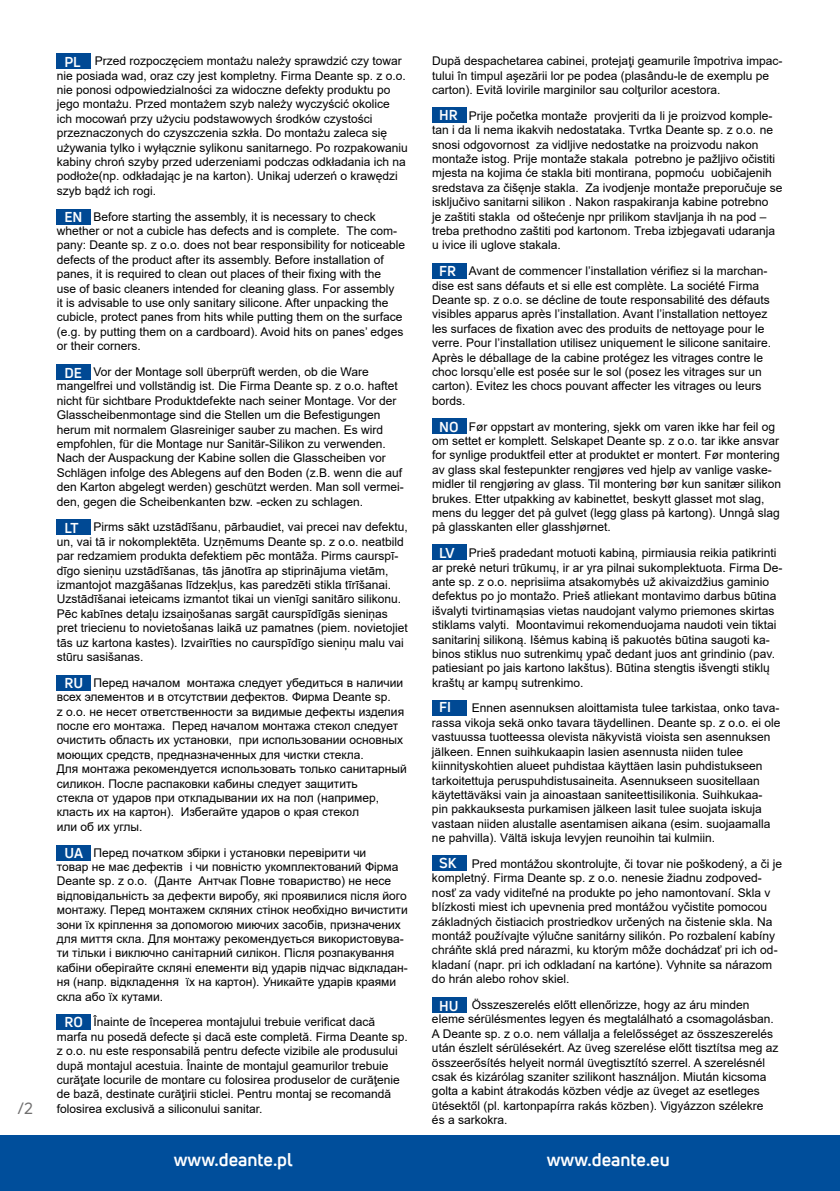
<style>
.page{position:relative;width:840px;height:1191px;background:#fff}
.page>*{position:absolute;margin:0;border:0;box-sizing:border-box;transform-origin:0 0}
.t1{font:700 18px "Uni Neue";color:#fff}
.t2{font:16px "Uni Neue";color:#706f6f}
.t3{font:700 14px "Uni Neue";color:#fff}
.t4{font:12px/14.4px "Arial";color:#000}
</style>
<div class="page">
<div style="left:0;top:1134px;width:839px;height:57px;background:#004e9b"></div>
<div style="left:432px;top:700px;width:34px;height:15px;background:#004994"></div>
<div style="left:432px;top:855px;width:34px;height:15px;background:#004994"></div>
<div style="left:57px;top:54px;width:34px;height:15px;background:#004994"></div>
<div style="left:432px;top:107px;width:34px;height:15px;background:#004994"></div>
<div style="left:57px;top:845px;width:34px;height:15px;background:#004994"></div>
<div style="left:57px;top:675px;width:34px;height:15px;background:#004994"></div>
<div style="left:57px;top:364px;width:34px;height:15px;background:#004994"></div>
<div style="left:57px;top:209px;width:34px;height:15px;background:#004994"></div>
<div style="left:57px;top:520px;width:34px;height:15px;background:#004994"></div>
<div style="left:432px;top:263px;width:34px;height:15px;background:#004994"></div>
<div style="left:432px;top:418px;width:34px;height:15px;background:#004994"></div>
<div style="left:432px;top:545px;width:34px;height:15px;background:#004994"></div>
<div style="left:57px;top:1014px;width:34px;height:15px;background:#004994"></div>
<div style="left:432px;top:997px;width:34px;height:15px;background:#004994"></div>
<h2 class="t2" style="left:17px;top:1098px;width:17px">/2</h2>
<p class="t4" style="left:57px;top:54px;width:352px;text-indent:38px">Przed rozpoczęciem montażu należy sprawdzić czy towar nie posiada wad, oraz czy jest kompletny. Firma Deante sp. z o.o. nie ponosi odpowiedzialności za widoczne defekty produktu po jego montażu. Przed montażem szyb należy wyczyścić okolice ich mocowań przy użyciu podstawowych środków czystości przeznaczonych do czyszczenia szkła. Do montażu zaleca się używania tylko i wyłącznie sylikonu sanitarnego. Po rozpakowaniu kabiny chroń szyby przed uderzeniami podczas odkładania ich na podłoże(np. odkładając je na karton). Unikaj uderzeń o krawędzi szyb bądź ich rogi.</p>
<p class="t4" style="left:57px;top:209px;width:350px;text-indent:37px">Before starting the assembly, it is necessary to check whether or not a cubicle has defects and is complete. The com&shy;pany: Deante sp. z o.o. does not bear responsibility for noticeable defects of the product after its assembly. Before installation of panes, it is required to clean out places of their fixing with the<br>use of basic cleaners intended for cleaning glass. For assembly<br>it is advisable to use only sanitary silicone. After unpacking the cubicle, protect panes from hits while putting them on the surface (e.g. by putting them on a cardboard). Avoid hits on panes’ edges or their corners.</p>
<p class="t4" style="left:57px;top:364px;width:348px;text-indent:37px">Vor der Montage soll überprüft werden, ob die Ware mangelfrei und vollständig ist. Die Firma Deante sp. z o.o. haftet nicht für sichtbare Produktdefekte nach seiner Montage. Vor der Glasscheibenmontage sind die Stellen um die Befestigungen herum mit normalem Glasreiniger sauber zu machen. Es wird empfohlen, für die Montage nur Sanitär-Silikon zu verwenden.<br>Nach der Auspackung der Kabine sollen die Glasscheiben vor Schlägen infolge des Ablegens auf den Boden (z.B. wenn die auf den Karton abgelegt werden) geschützt werden. Man soll vermei&shy;den, gegen die Scheibenkanten bzw. -ecken zu schlagen.</p>
<p class="t4" style="left:57px;top:520px;width:352px;text-indent:37px">Pirms sākt uzstādīšanu, pārbaudiet, vai precei nav defektu, un, vai tā ir nokomplektēta. Uzņēmums Deante sp. z o.o. neatbild par redzamiem produkta defektiem pēc montāža. Pirms caurspī&shy;dīgo sieniņu uzstādīšanas, tās jānotīra ap stiprinājuma vietām, izmantojot mazgāšanas līdzekļus, kas paredzēti stikla tīrīšanai.<br>Uzstādīšanai ieteicams izmantot tikai un vienīgi sanitāro silikonu.<br>Pēc kabīnes detaļu izsaiņošanas sargāt caurspīdīgās sieniņas pret triecienu to novietošanas laikā uz pamatnes (piem. novietojiet tās uz kartona kastes). Izvairīties no caurspīdīgo sieniņu malu vai stūru sasišanas.</p>
<p class="t4" style="left:57px;top:675px;width:351px;text-indent:37px">Перед началом монтажа следует убедиться в наличии всех элементов и в отсутствии дефектов. Фирма Deante sp.<br>z o.o. не несет ответственности за видимые дефекты изделия после его монтажа. Перед началом монтажа стекол следует очистить область их установки, при использовании основных моющих средств, предназначенных для чистки стекла.<br>Для монтажа рекомендуется использовать только санитарный силикон. После распаковки кабины следует защитить<br>стекла от ударов при откладывании их на пол (например, класть их на картон). Избегайте ударов о края стекол<br>или об их углы.</p>
<p class="t4" style="left:57px;top:845px;width:352px;text-indent:37px">Перед початком збірки і установки перевірити чи<br>товар не має дефектів і чи повністю укомплектований Фірма Deante sp. z o.o. (Данте Антчак Повне товариство) не несе відповідальність за дефекти виробу, які проявилися після його монтажу. Перед монтажем скляних стінок необхідно вичистити зони їх кріплення за допомогою миючих засобів, призначених для миття скла. Для монтажу рекомендується використовува&shy;ти тільки і виключно санітарний силікон. Після розпакування кабіни оберігайте скляні елементи від ударів підчас відкладан&shy;ня (напр. відкладення їх на картон). Уникайте ударів краями скла або їх кутами.</p>
<p class="t4" style="left:57px;top:1014px;width:352px;text-indent:37px">Înainte de începerea montajului trebuie verificat dacă marfa nu posedă defecte și dacă este completă. Firma Deante sp. z o.o. nu este responsabilă pentru defecte vizibile ale produsului după montajul acestuia. Înainte de montajul geamurilor trebuie curăţate locurile de montare cu folosirea produselor de curăţenie de bază, destinate curăţirii sticlei. Pentru montaj se recomandă folosirea exclusivă a siliconului sanitar.</p>
<p class="t3" style="left:64px;top:53px;width:18px">PL</p>
<p class="t3" style="left:64px;top:208px;width:20px">EN</p>
<p class="t3" style="left:64px;top:364px;width:19px">DE</p>
<p class="t3" style="left:64px;top:519px;width:16px">LT</p>
<p class="t3" style="left:64px;top:674px;width:20px">RU</p>
<p class="t3" style="left:64px;top:844px;width:20px">UA</p>
<p class="t3" style="left:64px;top:1013px;width:20px">RO</p>
<p class="t4" style="left:432px;top:54px;width:352px">După despachetarea cabinei, protejaţi geamurile împotriva impac&shy;tului în timpul aşezării lor pe podea (plasându-le de exemplu pe carton). Evită lovirile marginilor sau colţurilor acestora.</p>
<p class="t4" style="left:432px;top:108px;width:352px;text-indent:37px">Prije početka montaže provjeriti da li je proizvod komple&shy;tan i da li nema ikakvih nedostataka. Tvrtka Deante sp. z o.o. ne snosi odgovornost za vidljive nedostatke na proizvodu nakon montaže istog. Prije montaže stakala potrebno je pažljivo očistiti mjesta na kojima će stakla biti montirana, popmoću uobičajenih sredstava za čišęnje stakla. Za ivodjenje montaže preporučuje se isključivo sanitarni silikon . Nakon raspakiranja kabine potrebno<br>je zaštiti stakla od oštećenje npr prilikom stavljanja ih na pod – treba prethodno zaštiti pod kartonom. Treba izbjegavati udaranja u ivice ili uglove stakala.</p>
<p class="t4" style="left:432px;top:264px;width:340px;text-indent:37px">Avant de commencer l’installation vérifiez si la marchan&shy;dise est sans défauts et si elle est complète. La société Firma Deante sp. z o.o. se décline de toute responsabilité des défauts visibles apparus après l’installation. Avant l’installation nettoyez les surfaces de fixation avec des produits de nettoyage pour le verre. Pour l’installation utilisez uniquement le silicone sanitaire.<br>Après le déballage de la cabine protégez les vitrages contre le choc lorsqu’elle est posée sur le sol (posez les vitrages sur un carton). Evitez les chocs pouvant affecter les vitrages ou leurs bords.</p>
<p class="t4" style="left:432px;top:419px;width:350px;text-indent:37px">Før oppstart av montering, sjekk om varen ikke har feil og om settet er komplett. Selskapet Deante sp. z o.o. tar ikke ansvar for synlige produktfeil etter at produktet er montert. Før montering av glass skal festepunkter rengjøres ved hjelp av vanlige vaske&shy;midler til rengjøring av glass. Til montering bør kun sanitær silikon brukes. Etter utpakking av kabinettet, beskytt glasset mot slag, mens du legger det på gulvet (legg glass på kartong). Unngå slag på glasskanten eller glasshjørnet.</p>
<p class="t4" style="left:432px;top:545px;width:352px;text-indent:37px">Prieš pradedant motuoti kabiną, pirmiausia reikia patikrinti ar prekė neturi trūkumų, ir ar yra pilnai sukomplektuota. Firma De&shy;ante sp. z o.o. neprisiima atsakomybės už akivaizdžius gaminio defektus po jo montažo. Prieš atliekant montavimo darbus būtina išvalyti tvirtinamąsias vietas naudojant valymo priemones skirtas stiklams valyti. Moontavimui rekomenduojama naudoti vein tiktai sanitarinį silikoną. Išėmus kabiną iš pakuotės būtina saugoti ka&shy;binos stiklus nuo sutrenkimų ypač dedant juos ant grindinio (pav. patiesiant po jais kartono lakštus). Būtina stengtis išvengti stiklų kraštų ar kampų sutrenkimo.</p>
<p class="t4" style="left:432px;top:701px;width:350px;text-indent:40px">Ennen asennuksen aloittamista tulee tarkistaa, onko tava&shy;rassa vikoja sekä onko tavara täydellinen. Deante sp. z o.o. ei ole vastuussa tuotteessa olevista näkyvistä vioista sen asennuksen jälkeen. Ennen suihkukaapin lasien asennusta niiden tulee kiinnityskohtien alueet puhdistaa käyttäen lasin puhdistukseen tarkoitettuja peruspuhdistusaineita. Asennukseen suositellaan käytettäväksi vain ja ainoastaan saniteettisilikonia. Suihkukaa&shy;pin pakkauksesta purkamisen jälkeen lasit tulee suojata iskuja vastaan niiden alustalle asentamisen aikana (esim. suojaamalla ne pahvilla). Vältä iskuja levyjen reunoihin tai kulmiin.</p>
<p class="t4" style="left:432px;top:856px;width:351px;text-indent:40px">Pred montážou skontrolujte, či tovar nie poškodený, a či je kompletný. Firma Deante sp. z o.o. nenesie žiadnu zodpoved&shy;nosť za vady viditeľné na produkte po jeho namontovaní. Skla v blízkosti miest ich upevnenia pred montážou vyčistite pomocou základných čistiacich prostriedkov určených na čistenie skla. Na montáž používajte výlučne sanitárny silikón. Po rozbalení kabíny chráňte sklá pred nárazmi, ku ktorým môže dochádzať pri ich od&shy;kladaní (napr. pri ich odkladaní na kartóne). Vyhnite sa nárazom do hrán alebo rohov skiel.</p>
<p class="t4" style="left:432px;top:997px;width:348px;text-indent:40px">Összeszerelés előtt ellenőrizze, hogy az áru minden eleme sérülésmentes legyen és megtalálható a csomagolásban.<br>A Deante sp. z o.o. nem vállalja a felelősséget az összeszerelés után észlelt sérülésekért. Az üveg szerelése előtt tisztítsa meg az összeerősítés helyeit normál üvegtisztító szerrel. A szerelésnél csak és kizárólag szaniter szilikont használjon. Miután kicsoma golta a kabint átrakodás közben védje az üveget az esetleges ütésektől (pl. kartonpapírra rakás közben). Vigyázzon szélekre és a sarkokra.</p>
<p class="t3" style="left:439px;top:107px;width:20px">HR</p>
<p class="t3" style="left:439px;top:262px;width:18px">FR</p>
<p class="t3" style="left:439px;top:418px;width:21px">NO</p>
<p class="t3" style="left:439px;top:544px;width:17px">LV</p>
<p class="t3" style="left:439px;top:698px;width:13px">FI</p>
<p class="t3" style="left:439px;top:854px;width:19px">SK</p>
<p class="t3" style="left:439px;top:997px;width:21px">HU</p>
<h1 class="t1" style="left:174px;top:1148px;width:120px">www.deante.pl</h1>
<h1 class="t1" style="left:546px;top:1148px;width:124px">www.deante.eu</h1>
</div>
